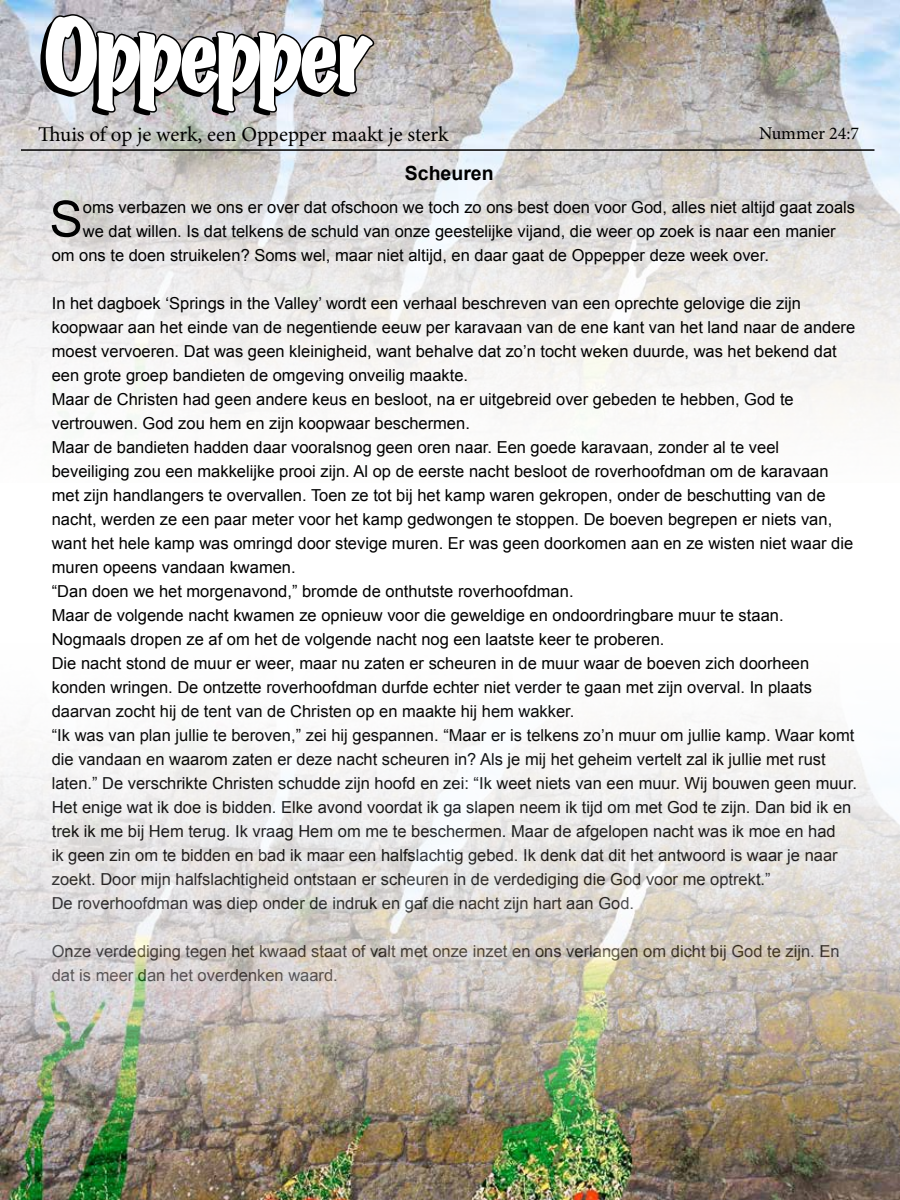
<style>
.page{position:relative;width:900px;height:1200px;background:#fff}
.page>*{position:absolute;margin:0;border:0;box-sizing:border-box;transform-origin:0 0}
.t1{font:expanded 90px "Marker Felt";letter-spacing:-.07em;color:#fff}
.t2{font:50.1px "Arial";color:#000}
.t3{font:21px "Minion Pro";color:#000}
.t4{font:700 19.5px "Arial";color:#000}
.t5{font:18px "Minion Pro";color:#000}
.t6{font:16.5px/24px "Arial";color:#000}
</style>
<div class="page">
<img style="left:0;top:0;width:900px;height:419px">
<hr style="left:21px;top:149px;width:853px;height:2px;background:#000">
<svg style="left:43px;top:12px;width:332px;height:102px;background:#9b9a9c"></svg>
<img style="left:0;top:716px;width:900px;height:484px">
<h1 class="t1" style="left:44px;top:-16px;width:331px">Oppepper</h1>
<p class="t3" style="left:38px;top:120px;width:412px">Thuis of op je werk, een Oppepper maakt je sterk</p>
<p class="t5" style="left:759px;top:121px;width:102px">Nummer 24:7</p>
<p class="t4" style="left:405px;top:160px;width:90px">Scheuren</p>
<h2 class="t2" style="left:50px;top:186px;width:35px">S</h2>
<p class="t6" style="left:83px;top:195px;width:774px">oms verbazen we ons er over dat ofschoon we toch zo ons best doen voor God, alles niet altijd gaat zoals</p>
<p class="t6" style="left:83px;top:219px;width:754px">we dat willen. Is dat telkens de schuld van onze geestelijke vijand, die weer op zoek is naar een manier</p>
<p class="t6" style="left:52px;top:243px;width:719px">om ons te doen struikelen? Soms wel, maar niet altijd, en daar gaat de Oppepper deze week over.</p>
<p class="t6" style="left:52px;top:291px;width:807px">In het dagboek ‘Springs in the Valley’ wordt een verhaal beschreven van een oprechte gelovige die zijn koopwaar aan het einde van de negentiende eeuw per karavaan van de ene kant van het land naar de andere moest vervoeren. Dat was geen kleinigheid, want behalve dat zo’n tocht weken duurde, was het bekend dat een grote groep bandieten de omgeving onveilig maakte.<br>Maar de Christen had geen andere keus en besloot, na er uitgebreid over gebeden te hebben, God te vertrouwen. God zou hem en zijn koopwaar beschermen.<br>Maar de bandieten hadden daar vooralsnog geen oren naar. Een goede karavaan, zonder al te veel beveiliging zou een makkelijke prooi zijn. Al op de eerste nacht besloot de roverhoofdman om de karavaan met zijn handlangers te overvallen. Toen ze tot bij het kamp waren gekropen, onder de beschutting van de nacht, werden ze een paar meter voor het kamp gedwongen te stoppen. De boeven begrepen er niets van, want het hele kamp was omringd door stevige muren. Er was geen doorkomen aan en ze wisten niet waar die muren opeens vandaan kwamen.<br>“Dan doen we het morgenavond,” bromde de onthutste roverhoofdman.<br>Maar de volgende nacht kwamen ze opnieuw voor die geweldige en ondoordringbare muur te staan.<br>Nogmaals dropen ze af om het de volgende nacht nog een laatste keer te proberen.<br>Die nacht stond de muur er weer, maar nu zaten er scheuren in de muur waar de boeven zich doorheen konden wringen. De ontzette roverhoofdman durfde echter niet verder te gaan met zijn overval. In plaats daarvan zocht hij de tent van de Christen op en maakte hij hem wakker.<br>“Ik was van plan jullie te beroven,” zei hij gespannen. “Maar er is telkens zo’n muur om jullie kamp. Waar komt die vandaan en waarom zaten er deze nacht scheuren in? Als je mij het geheim vertelt zal ik jullie met rust laten.” De verschrikte Christen schudde zijn hoofd en zei: “Ik weet niets van een muur. Wij bouwen geen muur.<br>Het enige wat ik doe is bidden. Elke avond voordat ik ga slapen neem ik tijd om met God te zijn. Dan bid ik en trek ik me bij Hem terug. Ik vraag Hem om me te beschermen. Maar de afgelopen nacht was ik moe en had<br>ik geen zin om te bidden en bad ik maar een halfslachtig gebed. Ik denk dat dit het antwoord is waar je naar zoekt. Door mijn halfslachtigheid ontstaan er scheuren in de verdediging die God voor me optrekt.”<br>De roverhoofdman was diep onder de indruk en gaf die nacht zijn hart aan God.</p>
<p class="t6" style="left:52px;top:939px;width:789px">Onze verdediging tegen het kwaad staat of valt met onze inzet en ons verlangen om dicht bij God te zijn. En dat is meer dan het overdenken waard.</p>
</div>
